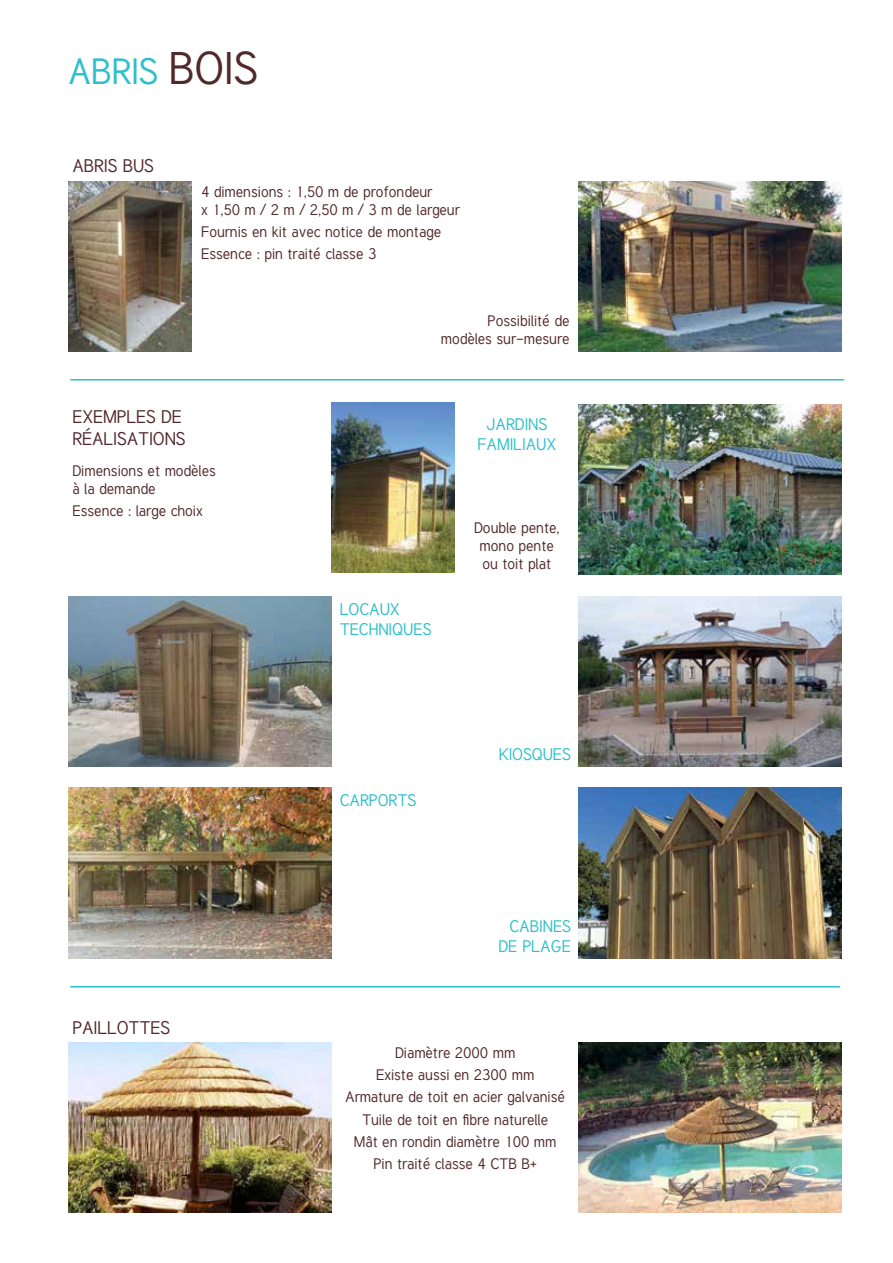
<style>
.page{position:relative;width:893px;height:1263px;background:#fff}
.page>*{position:absolute;margin:0;border:0;box-sizing:border-box;transform-origin:0 0}
.t1{font:36px "Tuffy";color:#2ebfca}
.t2{font:18px/21.6px "Tuffy";color:#51282b}
.t3{font:16.5px/19.8px "Tuffy";color:#2ebfca;text-align:right}
.t4{font:15px/22.2px "Tuffy";color:#51282b}
.s1{font-size:45px;color:#51282b}
</style>
<div class="page">
<img style="left:68px;top:597px;width:264px;height:170px">
<img style="left:68px;top:1042px;width:264px;height:170px">
<img style="left:578px;top:1042px;width:264px;height:170px">
<img style="left:578px;top:597px;width:264px;height:170px">
<img style="left:578px;top:405px;width:264px;height:170px">
<img style="left:578px;top:181px;width:264px;height:170px">
<img style="left:68px;top:788px;width:264px;height:170px">
<hr style="left:70px;top:379px;width:774px;height:1px;background:#2ebfca">
<img style="left:68px;top:181px;width:123px;height:170px">
<hr style="left:70px;top:986px;width:770px;height:1px;background:#2ebfca">
<img style="left:331px;top:403px;width:123px;height:170px">
<img style="left:578px;top:788px;width:264px;height:170px">
<h1 class="t1" style="left:68px;top:50px;width:191px">ABRIS <span class="s1">BOIS</span></h1>
<p class="t2" style="left:72px;top:155px;width:83px">ABRIS BUS</p>
<p class="t4" style="left:201px;top:182px;width:260px;line-height:18px">4 dimensions : 1,50 m de profondeur<br>x 1,50 m / 2 m / 2,50 m / 3 m de largeur</p>
<p class="t4" style="left:201px;top:220px;width:242px">Fournis en kit avec notice de montage<br>Essence : pin traité classe 3</p>
<p class="t4" style="left:441px;top:311px;width:130px;line-height:18px;text-align:right">Possibilité de modèles sur-mesure</p>
<p class="t2" style="left:72px;top:406px;width:114px">EXEMPLES DE<br>RÉALISATIONS</p>
<p class="t4" style="left:72px;top:461px;width:145px;line-height:18px">Dimensions et modèles à la demande</p>
<p class="t4" style="left:72px;top:499px;width:132px">Essence : large choix</p>
<p class="t2" style="left:72px;top:1016px;width:99px">PAILLOTTES</p>
<p class="t3" style="left:477px;top:414px;width:80px;text-align:center">JARDINS<br>FAMILIAUX</p>
<p class="t3" style="left:340px;top:599px;width:93px;text-align:left">LOCAUX<br>TECHNIQUES</p>
<p class="t4" style="left:474px;top:518px;width:87px;line-height:18px;text-align:center">Double pente, mono pente ou toit plat</p>
<p class="t3" style="left:340px;top:790px;width:78px">CARPORTS</p>
<p class="t3" style="left:499px;top:744px;width:74px">KIOSQUES</p>
<p class="t3" style="left:498px;top:916px;width:74px">CABINES<br>DE PLAGE</p>
<p class="t4" style="left:345px;top:1041px;width:222px;text-align:center">Diamètre 2000 mm<br>Existe aussi en 2300 mm<br>Armature de toit en acier galvanisé<br>Tuile de toit en fibre naturelle<br>Mât en rondin diamètre 100 mm<br>Pin traité classe 4 CTB B+</p>
</div>
